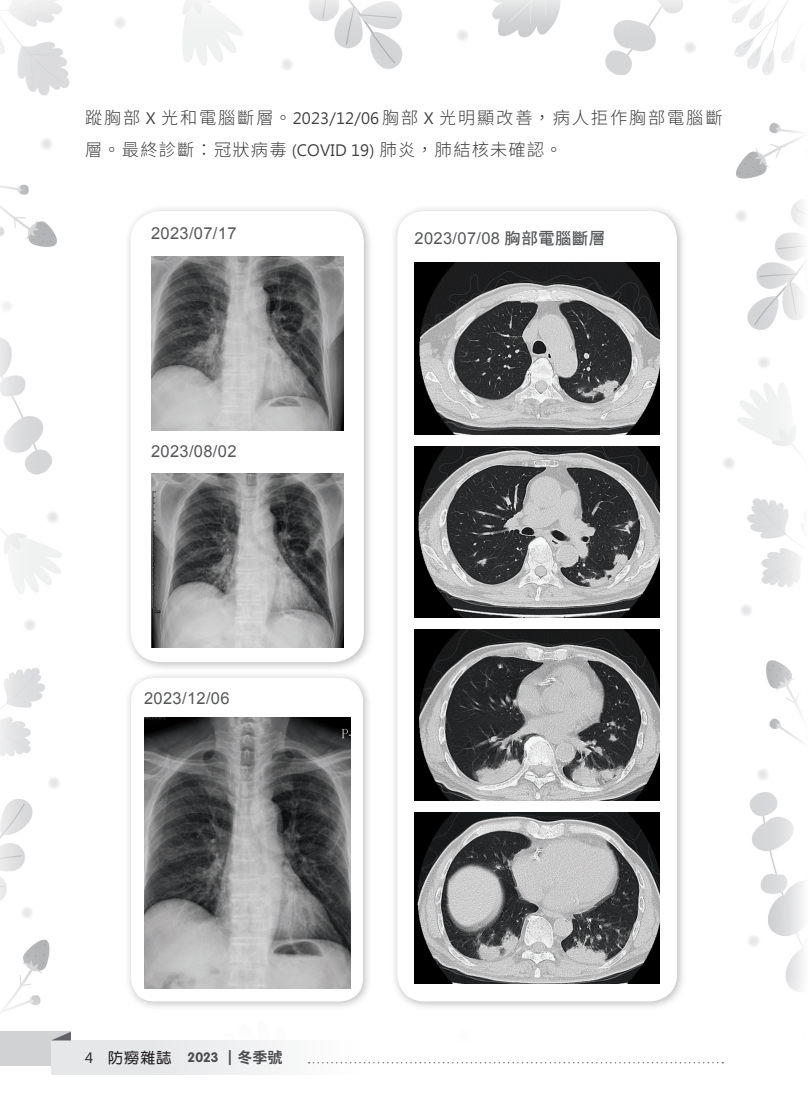
<style>
.page{position:relative;width:808px;height:1106px;background:#fff}
.page>*{position:absolute;margin:0;border:0;box-sizing:border-box;transform-origin:0 0}
.t1{font:300 17.25px/32.2px "Source Han Sans TC";letter-spacing:.105em;color:#3e3e3f}
.t2{font:16.5px "Arial";letter-spacing:.02em;color:#57585a}
.t3{font:15px "DF Yuan Std W7";color:#231f20}
.s1{font-family:"Microsoft Jheng Hei";font-weight:400;font-size:15.45px}
.s2{font-family:"DF Hei W7 WIN BF"}
.s3{font-family:"Khmer UI"}
.s4{font-family:"VAG Rounded Std";font-weight:700;font-size:13.5px;color:#4b4c4d}
.s5{font-family:"DF Yuan Std W8";color:#4b4c4d}
.s6{font-family:"Source Han Sans TC";font-weight:700;color:#4b4c4d}
</style>
<div class="page">
<img style="left:0;top:0;width:805px;height:1075px">
<div style="left:124px;top:671px;width:249px;height:340px;background:#231f20;opacity:.3"></div>
<div style="left:131px;top:678px;width:232px;height:323px;background:#fff;border-radius:23px"></div>
<img style="left:144px;top:718px;width:207px;height:270px">
<div style="left:390px;top:204px;width:297px;height:807px;background:#231f20;opacity:.3"></div>
<div style="left:397px;top:211px;width:280px;height:790px;background:#fff;border-radius:28px"></div>
<img style="left:415px;top:263px;width:245px;height:171px">
<img style="left:415px;top:629px;width:245px;height:171px">
<img style="left:415px;top:446px;width:245px;height:171px">
<img style="left:415px;top:812px;width:245px;height:172px">
<div style="left:124px;top:204px;width:250px;height:468px;background:#231f20;opacity:.3"></div>
<div style="left:131px;top:211px;width:233px;height:451px;background:#fff;border-radius:31px"></div>
<img style="left:151px;top:256px;width:193px;height:174px">
<img style="left:151px;top:473px;width:193px;height:175px">
<div style="left:0;top:1031px;width:71px;height:34px;background:#d1d2d4"></div>
<div style="left:51px;top:1040px;width:307px;height:34px;background:linear-gradient(to right,#e1e2e4,#fcfcfc)"></div>
<svg style="left:52px;top:1032px;width:19px;height:8px"></svg>
<svg style="left:309px;top:1061px;width:414px;height:2px"></svg>
<p class="t1" style="left:85px;top:102px;width:639px">蹤胸部 <span class="s1">X</span> 光和電腦斷層。<span class="s1">2023/12/06</span>胸部 <span class="s1">X</span> 光明顯改善，病人拒作胸部電腦斷層。最終診斷：冠狀病毒 <span class="s1">(COVID 19)</span> 肺炎，肺結核未確認。</p>
<p class="t2" style="left:151px;top:222px;width:87px">2023/07/17</p>
<p class="t2" style="left:415px;top:227px;width:192px">2023/07/08 <span class="s2">胸部電腦斷層</span></p>
<p class="t2" style="left:151px;top:440px;width:87px">2023/08/02</p>
<p class="t2" style="left:144px;top:687px;width:87px">2023/12/06</p>
<p class="t3" style="left:85px;top:1049px;width:199px"><span class="s3">4</span> 防癆雜誌 <span class="s4">2023</span> <span class="s5">｜</span><span class="s6">冬季號</span></p>
</div>
